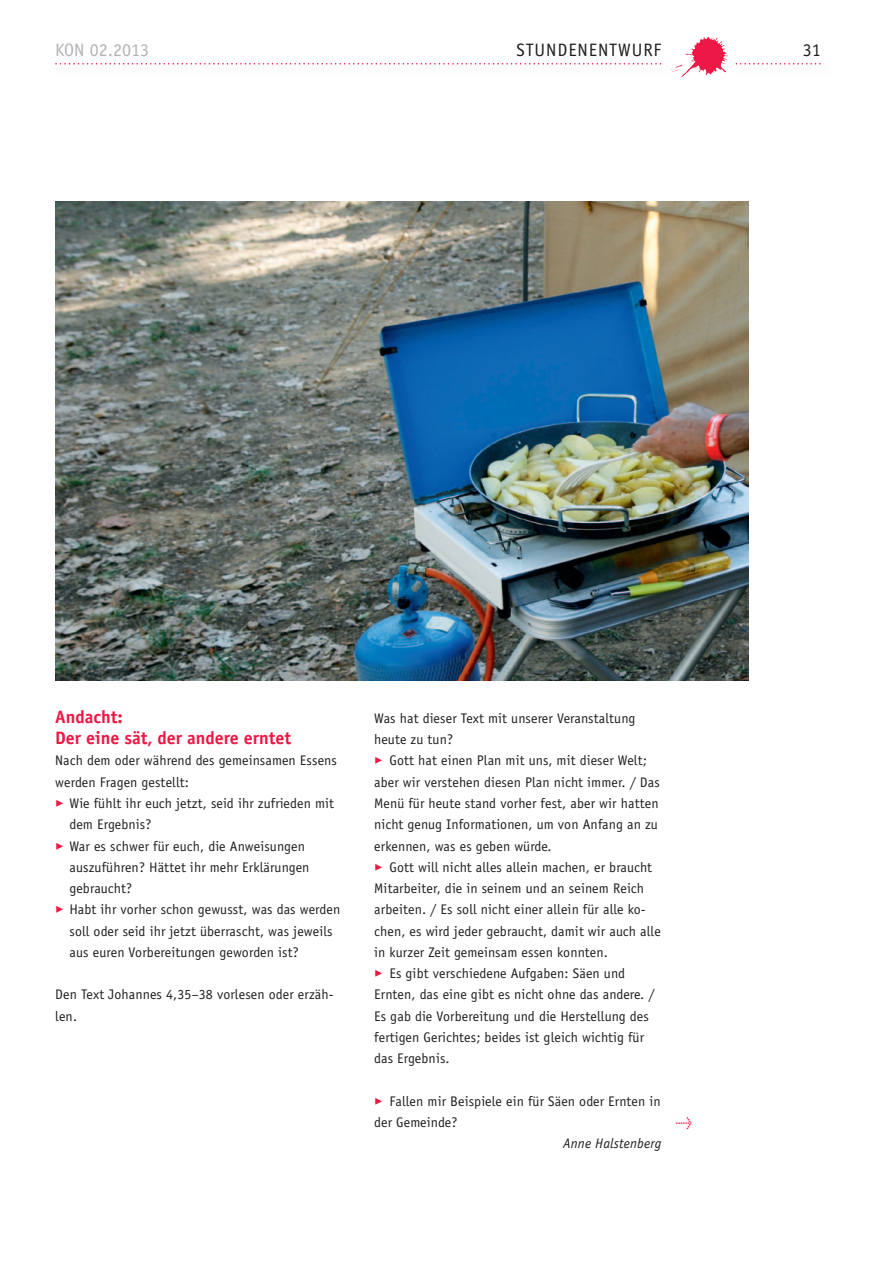
<style>
.page{position:relative;width:893px;height:1263px;background:#fff}
.page>*{position:absolute;margin:0;border:0;box-sizing:border-box;transform-origin:0 0}
.t1{font:700 18px/21px "Officina Sans";color:#ed1845}
.t2{font:18px "Officina Sans";letter-spacing:.05em;color:#231f20}
.t3{font:18px "Officina Sans";color:#b2b3b7}
.t4{font:13.95px/21.3px "Officina Sans";letter-spacing:.01em;color:#231f20}
.t5{font:italic 13.95px "Officina Sans";letter-spacing:.01em;color:#231f20}
.t6{font:13.95px "Meta Pro";color:#ed1845}
.s1{font-family:"My Dingbests";color:#ed1845}
</style>
<div class="page">
<svg style="left:736px;top:63px;width:85px;height:2px"></svg>
<svg style="left:55px;top:63px;width:606px;height:2px"></svg>
<img style="left:671px;top:38px;width:57px;height:39px">
<img style="left:55px;top:202px;width:693px;height:478px">
<p class="t3" style="left:55px;top:39px;width:96px">KON 02.2013</p>
<p class="t2" style="left:516px;top:39px;width:146px">STUNDENENTWURF</p>
<p class="t2" style="left:803px;top:39px;width:19px">31</p>
<p class="t1" style="left:55px;top:706px;width:237px">Andacht:<br>Der eine sät, der andere erntet</p>
<p class="t4" style="left:55px;top:750px;width:283px">Nach dem oder während des gemeinsamen Essens</p>
<p class="t4" style="left:55px;top:771px;width:135px">werden Fragen gestellt:</p>
<p class="t4" style="left:55px;top:793px;width:280px"><span class="s1">&gt;</span> Wie fühlt ihr euch jetzt, seid ihr zufrieden mit</p>
<p class="t4" style="left:70px;top:814px;width:83px">dem Ergebnis?</p>
<p class="t4" style="left:55px;top:835px;width:251px"><span class="s1">&gt;</span> War es schwer für euch, die Anweisungen</p>
<p class="t4" style="left:70px;top:856px;width:242px">auszuführen? Hättet ihr mehr Erklärungen</p>
<p class="t4" style="left:70px;top:878px;width:64px">gebraucht?</p>
<p class="t4" style="left:55px;top:899px;width:286px"><span class="s1">&gt;</span> Habt ihr vorher schon gewusst, was das werden</p>
<p class="t4" style="left:70px;top:920px;width:265px">soll oder seid ihr jetzt überrascht, was jeweils</p>
<p class="t4" style="left:70px;top:941px;width:231px">aus euren Vorbereitungen geworden ist?</p>
<p class="t4" style="left:55px;top:984px;width:280px">Den Text Johannes 4,35–38 vorlesen oder erzäh&shy;len.</p>
<p class="t4" style="left:374px;top:707px;width:288px">Was hat dieser Text mit unserer Veranstaltung heute zu tun?<br><span class="s1">&gt;</span> Gott hat einen Plan mit uns, mit dieser Welt; aber wir verstehen diesen Plan nicht immer. / Das Menü für heute stand vorher fest, aber wir hatten nicht genug Informationen, um von Anfang an zu erkennen, was es geben würde.<br><span class="s1">&gt;</span> Gott will nicht alles allein machen, er braucht Mitarbeiter, die in seinem und an seinem Reich arbeiten. / Es soll nicht einer allein für alle ko&shy;chen, es wird jeder gebraucht, damit wir auch alle in kurzer Zeit gemeinsam essen konnten.<br><span class="s1">&gt;</span> Es gibt verschiedene Aufgaben: Säen und Ernten, das eine gibt es nicht ohne das andere. / Es gab die Vorbereitung und die Herstellung des fertigen Gerichtes; beides ist gleich wichtig für das Ergebnis.</p>
<p class="t4" style="left:374px;top:1090px;width:288px"><span class="s1">&gt;</span> Fallen mir Beispiele ein für Säen oder Ernten in der Gemeinde?</p>
<p class="t5" style="left:563px;top:1135px;width:100px">Anne Halstenberg</p>
<p class="t6" style="left:676px;top:1113px;width:18px">→</p>
</div>
